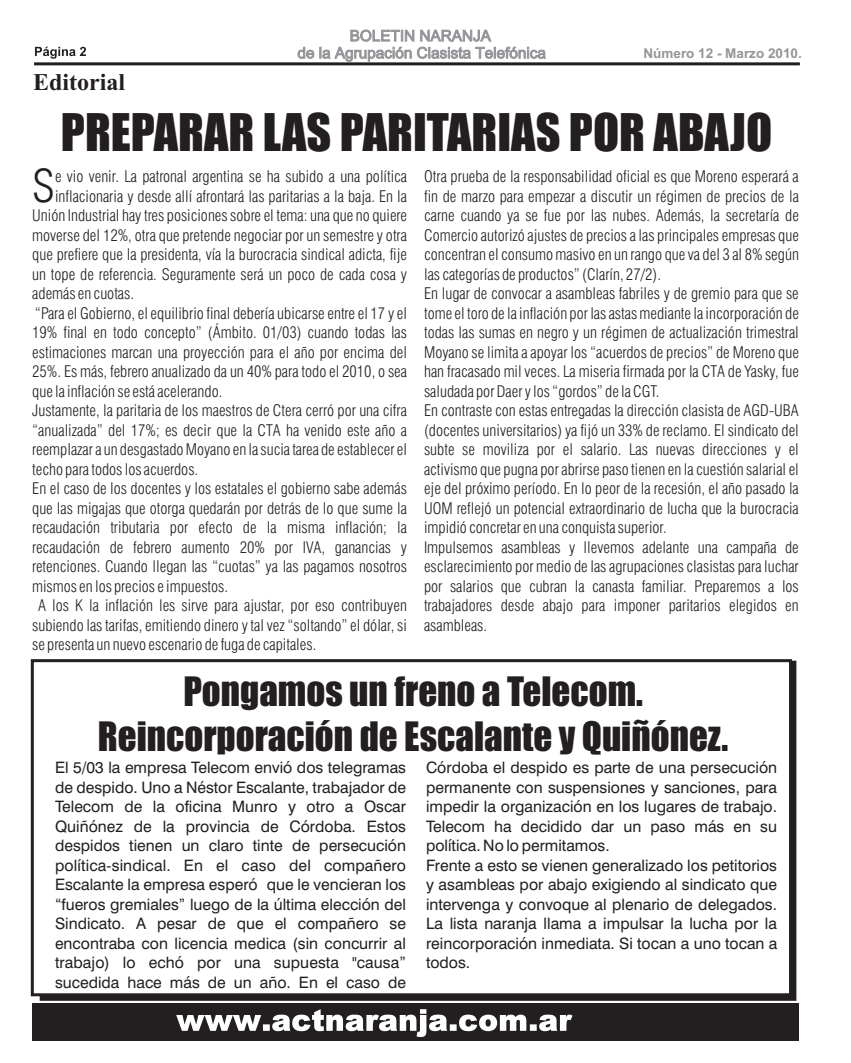
<style>
.page{position:relative;width:851px;height:1063px;background:#fff}
.page>*{position:absolute;margin:0;border:0;box-sizing:border-box;transform-origin:0 0}
.t1{font:48px "Impact";color:#231f20}
.t2{font:300 condensed 44.7px "Swiss 721 BT";color:#231f20}
.t3{font:37.5px/45.8px "Impact";color:#231f20;text-align:center}
.t4{font:700 24px "Times New Roman";color:#231f20}
.t5{font:300 condensed 15.75px/19.5px "Swiss 721 BT";color:#231f20}
.t6{font:15.75px "Swiss 721 BT";color:#231f20}
.t7{font:700 13.5px "Arial";color:#939598}
</style>
<div class="page">
<div style="left:40px;top:661px;width:756px;height:340px;background:#231f20;border:3px solid #231f20"></div>
<div style="left:31px;top:659px;width:760px;height:337px;background:#fff;border:3px solid #231f20"></div>
<svg style="left:35px;top:47px;width:51px;height:12px"></svg>
<svg style="left:297px;top:30px;width:248px;height:32px"></svg>
<div style="left:32px;top:1003px;width:766px;height:38px;background:#231f20"></div>
<svg style="left:176px;top:1009px;width:396px;height:28px"></svg>
<hr style="left:34px;top:62px;width:765px;height:3px;background:#231f20">
<h3 class="t4" style="left:33px;top:74px;width:94px">Editorial</h3>
<p class="t7" style="left:643px;top:48px;width:160px">Número 12 - Marzo 2010.</p>
<h1 class="t1" style="left:61px;top:113px;width:712px">PREPARAR LAS PARITARIAS POR ABAJO</h1>
<h2 class="t2" style="left:32px;top:168px;width:24px">S</h2>
<p class="t5" style="left:55px;top:168px;width:745px">e vio venir. La patronal argentina se ha subido a una política Otra prueba de la responsabilidad oficial es que Moreno esperará a</p>
<p class="t5" style="left:32px;top:188px;width:768px;text-indent:23px">inflacionaria y desde allí afrontará las paritarias a la baja. En la fin de marzo para empezar a discutir un régimen de precios de la Unión Industrial hay tres posiciones sobre el tema: una que no quiere carne cuando ya se fue por las nubes. Además, la secretaría de moverse del 12%, otra que pretende negociar por un semestre y otra Comercio autorizó ajustes de precios a las principales empresas que que prefiere que la presidenta, vía la burocracia sindical adicta, fije concentran el consumo masivo en un rango que va del 3 al 8% según un tope de referencia. Seguramente será un poco de cada cosa y las categorías de productos” (Clarín, 27/2).<br>además en cuotas.</p>
<p class="t5" style="left:32px;top:285px;width:768px;text-align:justify;text-indent:392px">En lugar de convocar a asambleas fabriles y de gremio para que se “Para el Gobierno, el equilibrio final debería ubicarse entre el 17 y el tome el toro de la inflación por las astas mediante la incorporación de 19% final en todo concepto” (Ámbito. 01/03) cuando todas las todas las sumas en negro y un régimen de actualización trimestral estimaciones marcan una proyección para el año por encima del Moyano se limita a apoyar los “acuerdos de precios” de Moreno que 25%. Es más, febrero anualizado da un 40% para todo el 2010, o sea han fracasado mil veces. La miseria firmada por la CTA de Yasky, fue que la inflación se está acelerando.</p>
<p class="t5" style="left:32px;top:383px;width:768px;text-indent:392px">saludada por Daer y los “gordos” de la CGT.<br>Justamente, la paritaria de los maestros de Ctera cerró por una cifra En contraste con estas entregadas la dirección clasista de AGD-UBA “anualizada” del 17%; es decir que la CTA ha venido este año a (docentes universitarios) ya fijó un 33% de reclamo. El sindicato del reemplazar a un desgastado Moyano en la sucia tarea de establecer el subte se moviliza por el salario. Las nuevas direcciones y el techo para todos los acuerdos.</p>
<p class="t5" style="left:32px;top:461px;width:768px;text-indent:392px">activismo que pugna por abrirse paso tienen en la cuestión salarial el En el caso de los docentes y los estatales el gobierno sabe además eje del próximo período. En lo peor de la recesión, el año pasado la que las migajas que otorga quedarán por detrás de lo que sume la UOM reflejó un potencial extraordinario de lucha que la burocracia recaudación tributaria por efecto de la misma inflación; la impidió concretar en una conquista superior.<br>recaudación de febrero aumento 20% por IVA, ganancias y Impulsemos asambleas y llevemos adelante una campaña de retenciones. Cuando llegan las “cuotas” ya las pagamos nosotros esclarecimiento por medio de las agrupaciones clasistas para luchar mismos en los precios e impuestos.</p>
<p class="t5" style="left:424px;top:578px;width:376px">por salarios que cubran la canasta familiar. Preparemos a los</p>
<p class="t5" style="left:38px;top:597px;width:762px">A los K la inflación les sirve para ajustar, por eso contribuyen trabajadores desde abajo para imponer paritarios elegidos en</p>
<p class="t5" style="left:32px;top:617px;width:456px">subiendo las tarifas, emitiendo dinero y tal vez “soltando” el dólar, si asambleas.</p>
<p class="t5" style="left:32px;top:636px;width:286px">se presenta un nuevo escenario de fuga de capitales.</p>
<h3 class="t3" style="left:98px;top:670px;width:632px">Pongamos un freno a Telecom.<br>Reincorporación de Escalante y Quiñónez.</h3>
<p class="t6" style="left:55px;top:761px;width:352px">El 5/03 la empresa Telecom envió dos telegramas</p>
<p class="t6" style="left:426px;top:761px;width:352px">Córdoba el despido es parte de una persecución</p>
<p class="t6" style="left:55px;top:781px;width:352px">de despido. Uno a Néstor Escalante, trabajador de</p>
<p class="t6" style="left:426px;top:781px;width:352px">permanente con suspensiones y sanciones, para</p>
<p class="t6" style="left:55px;top:800px;width:352px">Telecom de la oficina Munro y otro a Oscar</p>
<p class="t6" style="left:426px;top:800px;width:352px">impedir la organización en los lugares de trabajo.</p>
<p class="t6" style="left:55px;top:820px;width:352px">Quiñónez de la provincia de Córdoba. Estos</p>
<p class="t6" style="left:426px;top:820px;width:352px">Telecom ha decidido dar un paso más en su</p>
<p class="t6" style="left:55px;top:839px;width:352px">despidos tienen un claro tinte de persecución</p>
<p class="t6" style="left:426px;top:839px;width:185px">política. No lo permitamos.</p>
<p class="t6" style="left:55px;top:859px;width:352px">política-sindical. En el caso del compañero</p>
<p class="t6" style="left:426px;top:859px;width:352px">Frente a esto se vienen generalizado los petitorios</p>
<p class="t6" style="left:55px;top:878px;width:352px">Escalante la empresa esperó que le vencieran los</p>
<p class="t6" style="left:426px;top:878px;width:352px">y asambleas por abajo exigiendo al sindicato que</p>
<p class="t6" style="left:55px;top:898px;width:352px">“fueros gremiales” luego de la última elección del</p>
<p class="t6" style="left:426px;top:898px;width:352px">intervenga y convoque al plenario de delegados.</p>
<p class="t6" style="left:55px;top:917px;width:352px">Sindicato. A pesar de que el compañero se</p>
<p class="t6" style="left:426px;top:917px;width:352px">La lista naranja llama a impulsar la lucha por la</p>
<p class="t6" style="left:55px;top:937px;width:352px">encontraba con licencia medica (sin concurrir al</p>
<p class="t6" style="left:426px;top:937px;width:353px">reincorporación inmediata. Si tocan a uno tocan a</p>
<p class="t6" style="left:55px;top:956px;width:352px">trabajo) lo echó por una supuesta "causa”</p>
<p class="t6" style="left:426px;top:956px;width:46px">todos.</p>
<p class="t6" style="left:55px;top:976px;width:352px">sucedida hace más de un año. En el caso de</p>
</div>
